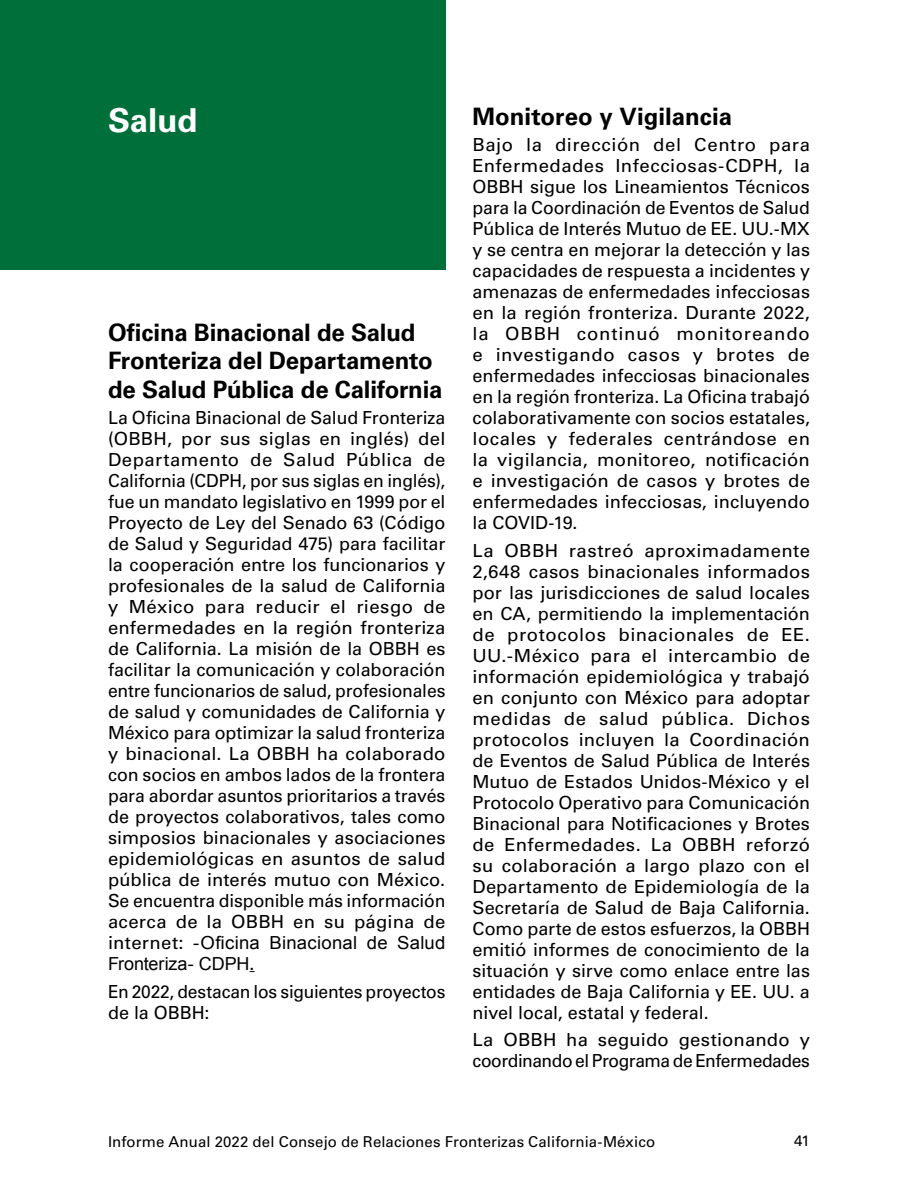
<style>
.page{position:relative;width:918px;height:1188px;background:#fff}
.page>*{position:absolute;margin:0;border:0;box-sizing:border-box;transform-origin:0 0}
.Header_1{font:700 33px "Univers LT Std";color:#fff}
.Header_2{font:700 24px/28.8px "Univers LT Std";letter-spacing:-.005em;color:#000}
.t1{font:18px/21px "Univers LT Std";letter-spacing:-.005em;color:#000;text-align:justify}
.t2{font:15px "Univers LT Std";letter-spacing:.01em;color:#000}
.s1{font-family:"Arial"}
</style>
<div class="page">
<div style="left:0;top:0;width:446px;height:270px;background:#006f39"></div>
<h2 class="Header_1" style="left:108px;top:101px;width:91px">Salud</h2>
<h3 class="Header_2" style="left:108px;top:318px;width:336px">Oficina Binacional de Salud<br>Fronteriza del Departamento de Salud Pública de California</h3>
<p class="t1" style="left:108px;top:407px;width:339px">La Oficina Binacional de Salud Fronteriza (OBBH, por sus siglas en inglés) del Departamento de Salud Pública de California (CDPH, por sus siglas en inglés), fue un mandato legislativo en 1999 por el Proyecto de Ley del Senado 63 (Código de Salud y Seguridad 475) para facilitar la cooperación entre los funcionarios y profesionales de la salud de California y México para reducir el riesgo de enfermedades en la región fronteriza de California. La misión de la OBBH es facilitar la comunicación y colaboración entre funcionarios de salud, profesionales de salud y comunidades de California y México para optimizar la salud fronteriza y binacional. La OBBH ha colaborado con socios en ambos lados de la frontera para abordar asuntos prioritarios a través de proyectos colaborativos, tales como simposios binacionales y asociaciones epidemiológicas en asuntos de salud pública de interés mutuo con México.<br>Se encuentra disponible más información acerca de la OBBH en su página de internet: <span class="s1">-Oficina Binacional de Salud Fronteriza- CDPH</span>.</p>
<p class="t1" style="left:108px;top:981px;width:339px">En 2022, destacan los siguientes proyectos de la OBBH:</p>
<h3 class="Header_2" style="left:472px;top:103px;width:261px">Monitoreo y Vigilancia</h3>
<p class="t1" style="left:472px;top:134px;width:339px">Bajo la dirección del Centro para Enfermedades Infecciosas-CDPH, la OBBH sigue los Lineamientos Técnicos para la Coordinación de Eventos de Salud Pública de Interés Mutuo de EE. UU.-MX y se centra en mejorar la detección y las capacidades de respuesta a incidentes y amenazas de enfermedades infecciosas en la región fronteriza. Durante 2022, la OBBH continuó monitoreando e investigando casos y brotes de enfermedades infecciosas binacionales en la región fronteriza. La Oficina trabajó colaborativamente con socios estatales, locales y federales centrándose en la vigilancia, monitoreo, notificación e investigación de casos y brotes de enfermedades infecciosas, incluyendo la COVID-19.</p>
<p class="t1" style="left:472px;top:540px;width:339px">La OBBH rastreó aproximadamente 2,648 casos binacionales informados por las jurisdicciones de salud locales en CA, permitiendo la implementación de protocolos binacionales de EE.<br>UU.-México para el intercambio de información epidemiológica y trabajó en conjunto con México para adoptar medidas de salud pública. Dichos protocolos incluyen la Coordinación de Eventos de Salud Pública de Interés Mutuo de Estados Unidos-México y el Protocolo Operativo para Comunicación Binacional para Notificaciones y Brotes de Enfermedades. La OBBH reforzó su colaboración a largo plazo con el Departamento de Epidemiología de la Secretaría de Salud de Baja California.<br>Como parte de estos esfuerzos, la OBBH emitió informes de conocimiento de la situación y sirve como enlace entre las entidades de Baja California y EE. UU. a nivel local, estatal y federal.</p>
<p class="t1" style="left:472px;top:1030px;width:339px">La OBBH ha seguido gestionando y coordinando el Programa de Enfermedades</p>
<p class="t2" style="left:108px;top:1132px;width:549px">Informe Anual 2022 del Consejo de Relaciones Fronterizas California-México</p>
<p class="t2" style="left:794px;top:1132px;width:17px">41</p>
</div>
